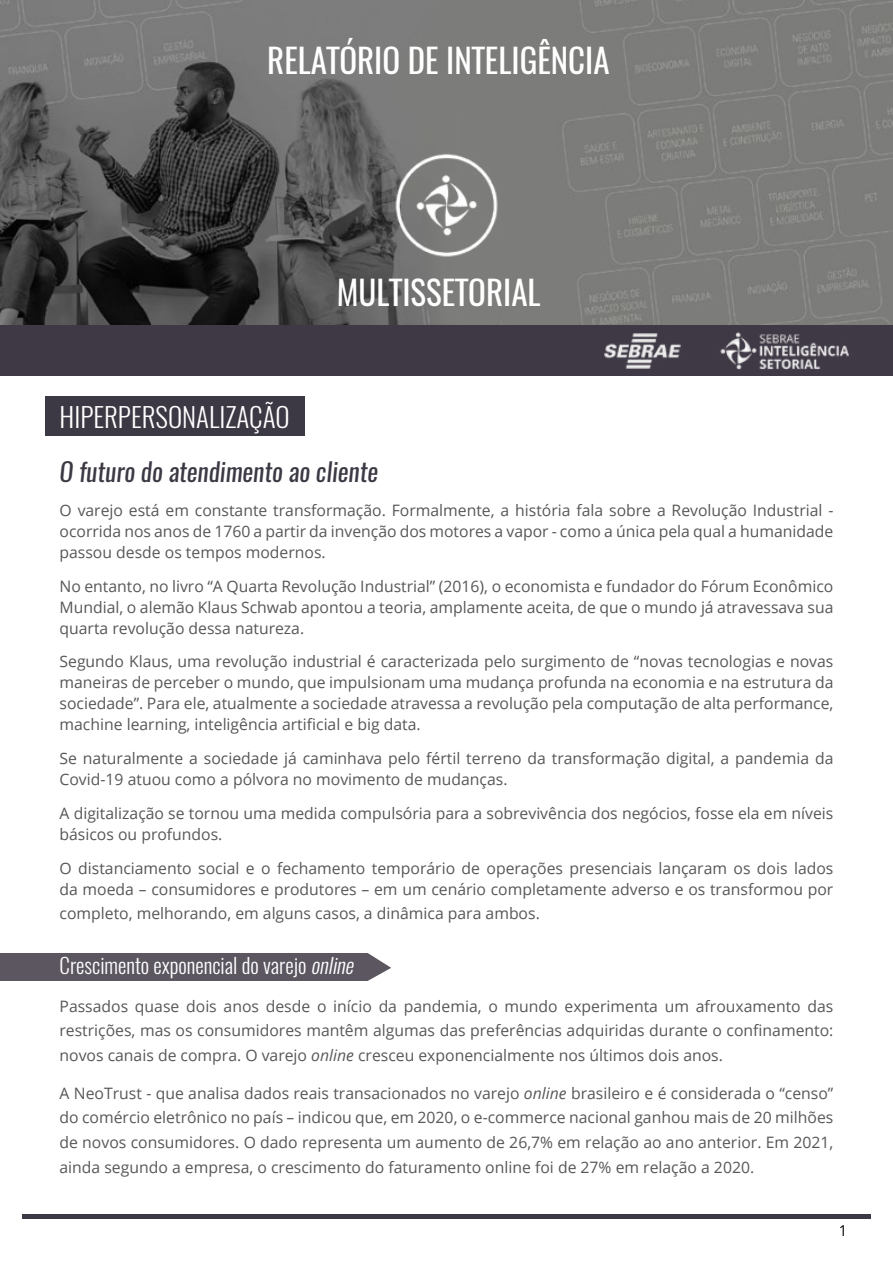
<style>
.page{position:relative;width:893px;height:1263px;background:#fff}
.page>*{position:absolute;margin:0;border:0;box-sizing:border-box;transform-origin:0 0}
.t1{font:italic 33.45px "Oswald";color:#fff}
.t2{font:italic 33.3px "Oswald";color:#fff}
.t3{font:33px "Oswald";color:#fff}
.t4{font:300 27px "Oswald";color:#fff}
.t5{font:italic 25.5px "Oswald";color:#3d3944}
.t6{font:300 21px "Oswald";color:#fff}
.t7{font:15.75px/21px "Open Sans";color:#575756;text-align:justify}
.t8{font:15px "Open Sans";color:#000}
.s1{font-style:italic}
</style>
<div class="page">
<hr style="left:22px;top:1214px;width:849px;height:4px;background:#3d3944">
<div style="left:0;top:953px;width:391px;height:28px;background:#5b5660"></div>
<img style="left:0;top:0;width:893px;height:325px">
<div style="left:0;top:325px;width:893px;height:51px;background:#3f3945"></div>
<img style="left:604px;top:332px;width:245px;height:38px">
<img style="left:391px;top:149px;width:111px;height:112px">
<div style="left:45px;top:396px;width:260px;height:40px;background:#3d3944"></div>
<h1 class="t1" style="left:275px;top:37px;width:352px">RELATÓRIO DE INTELIGÊNCIA</h1>
<h3 class="t3" style="left:267px;top:38px;width:344px">RELATÓRIO DE INTELIGÊNCIA</h3>
<h2 class="t2" style="left:379px;top:266px;width:144px">ALIM NTOS</h2>
<h3 class="t3" style="left:337px;top:269px;width:205px">MULTISSETORIAL</h3>
<h3 class="t4" style="left:60px;top:399px;width:232px">HIPERPERSONALIZAÇÃO</h3>
<h3 class="t5" style="left:60px;top:454px;width:320px">O futuro do atendimento ao cliente</h3>
<p class="t7" style="left:60px;top:499px;width:775px">O varejo está em constante transformação. Formalmente, a história fala sobre a Revolução Industrial - ocorrida nos anos de 1760 a partir da invenção dos motores a vapor - como a única pela qual a humanidade passou desde os tempos modernos.</p>
<p class="t7" style="left:60px;top:575px;width:775px">No entanto, no livro “A Quarta Revolução Industrial” (2016), o economista e fundador do Fórum Econômico Mundial, o alemão Klaus Schwab apontou a teoria, amplamente aceita, de que o mundo já atravessava sua quarta revolução dessa natureza.</p>
<p class="t7" style="left:60px;top:651px;width:775px">Segundo Klaus, uma revolução industrial é caracterizada pelo surgimento de “novas tecnologias e novas maneiras de perceber o mundo, que impulsionam uma mudança profunda na economia e na estrutura da sociedade”. Para ele, atualmente a sociedade atravessa a revolução pela computação de alta performance, machine learning, inteligência artificial e big data.</p>
<p class="t7" style="left:60px;top:748px;width:775px">Se naturalmente a sociedade já caminhava pelo fértil terreno da transformação digital, a pandemia da<br>Covid-19 atuou como a pólvora no movimento de mudanças.</p>
<p class="t7" style="left:60px;top:802px;width:775px">A digitalização se tornou uma medida compulsória para a sobrevivência dos negócios, fosse ela em níveis básicos ou profundos.</p>
<p class="t7" style="left:60px;top:857px;width:775px">O distanciamento social e o fechamento temporário de operações presenciais lançaram os dois lados da moeda – consumidores e produtores – em um cenário completamente adverso e os transformou por</p>
<p class="t7" style="left:60px;top:903px;width:482px">completo, melhorando, em alguns casos, a dinâmica para ambos.</p>
<h3 class="t6" style="left:60px;top:951px;width:300px">Crescimento exponencial do varejo <span class="s1">online</span></h3>
<p class="t7" style="left:60px;top:993px;width:775px;line-height:24.8px">Passados quase dois anos desde o início da pandemia, o mundo experimenta um afrouxamento das restrições, mas os consumidores mantêm algumas das preferências adquiridas durante o confinamento: novos canais de compra. O varejo <span class="s1">online</span> cresceu exponencialmente nos últimos dois anos.</p>
<p class="t7" style="left:60px;top:1080px;width:775px;line-height:24.8px">A NeoTrust - que analisa dados reais transacionados no varejo <span class="s1">online</span> brasileiro e é considerada o “censo” do comércio eletrônico no país – indicou que, em 2020, o e-commerce nacional ganhou mais de 20 milhões de novos consumidores. O dado representa um aumento de 26,7% em relação ao ano anterior. Em 2021, ainda segundo a empresa, o crescimento do faturamento online foi de 27% em relação a 2020.</p>
<p class="t8" style="left:839px;top:1220px;width:10px">1</p>
</div>
